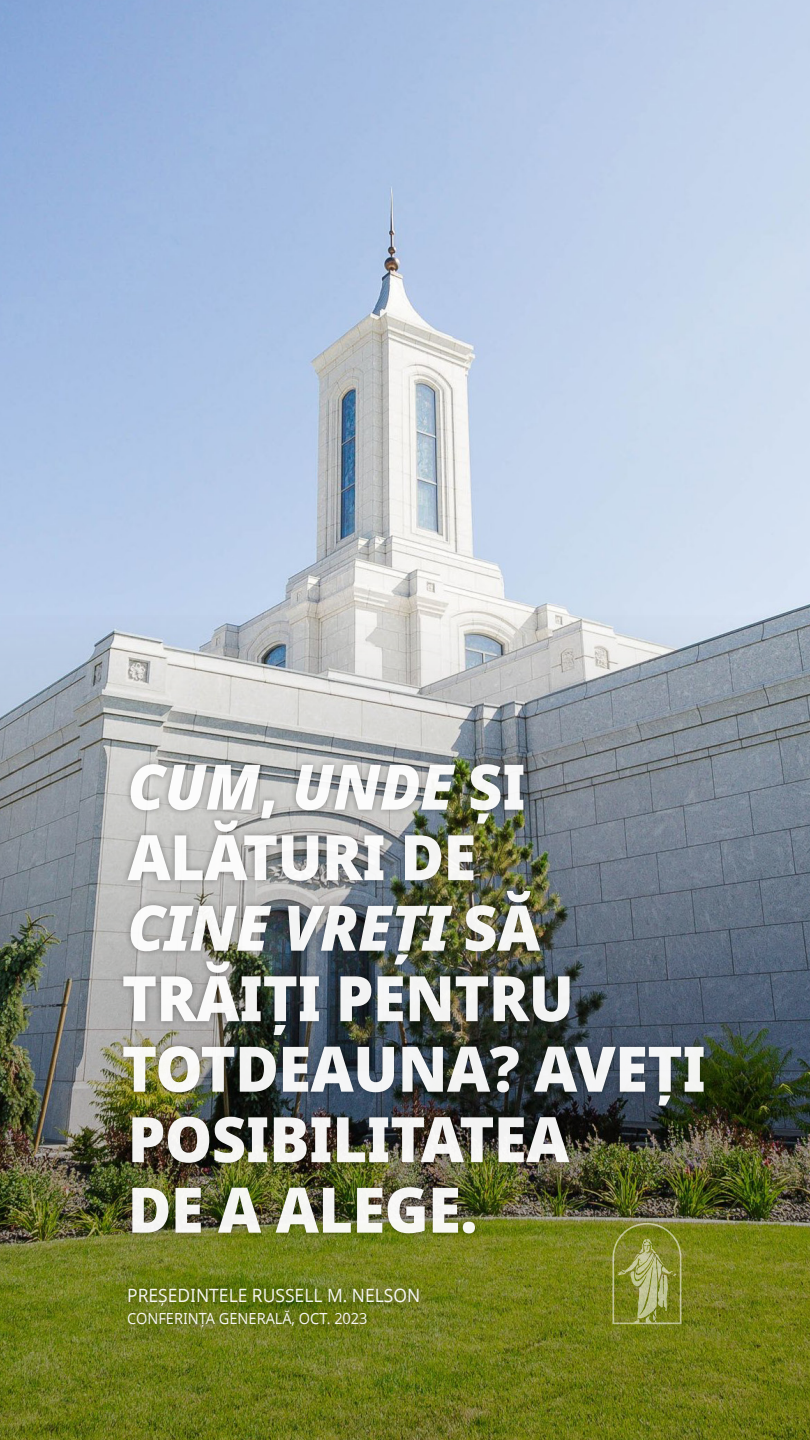
<style>
.page{position:relative;width:810px;height:1440px;background:#fff}
.page>*{position:absolute;margin:0;border:0;box-sizing:border-box;transform-origin:0 0}
.t1{font:800 62.7px/70.5px "Dots Solidlds Lat";letter-spacing:-.01em;color:#fff;scale:.95 1}
.t2{font:18.38px "Dots Solidlds Lat";color:#fff;scale:.95 1}
.t3{font:15.3px "Dots Solidlds Lat";color:#fff;scale:.95 1}
.s1{font-style:italic}
</style>
<div class="page">
<img style="left:0;top:0;width:810px;height:615px">
<img style="left:0;top:615px;width:810px;height:825px">
<div style="left:117px;top:758px;width:593px;height:576px;background:#000;opacity:.4"></div>
<svg style="left:612px;top:1223px;width:69px;height:101px;background:#8e943f"></svg>
<p class="t1" style="left:122px;top:753px;width:617px"><span class="s1">CUM</span>, <span class="s1">UNDE</span> ȘI<br>ALĂTURI DE<br><span class="s1">CINE VREȚI</span> SĂ<br>TRĂIȚI PENTRU<br>TOTDEAUNA? AVEȚI<br>POSIBILITATEA<br>DE A ALEGE.</p>
<p class="t2" style="left:127px;top:1282px;width:310px">PREȘEDINTELE RUSSELL M. NELSON</p>
<p class="t3" style="left:127px;top:1307px;width:255px">CONFERINȚA GENERALĂ, OCT. 2023</p>
</div>
